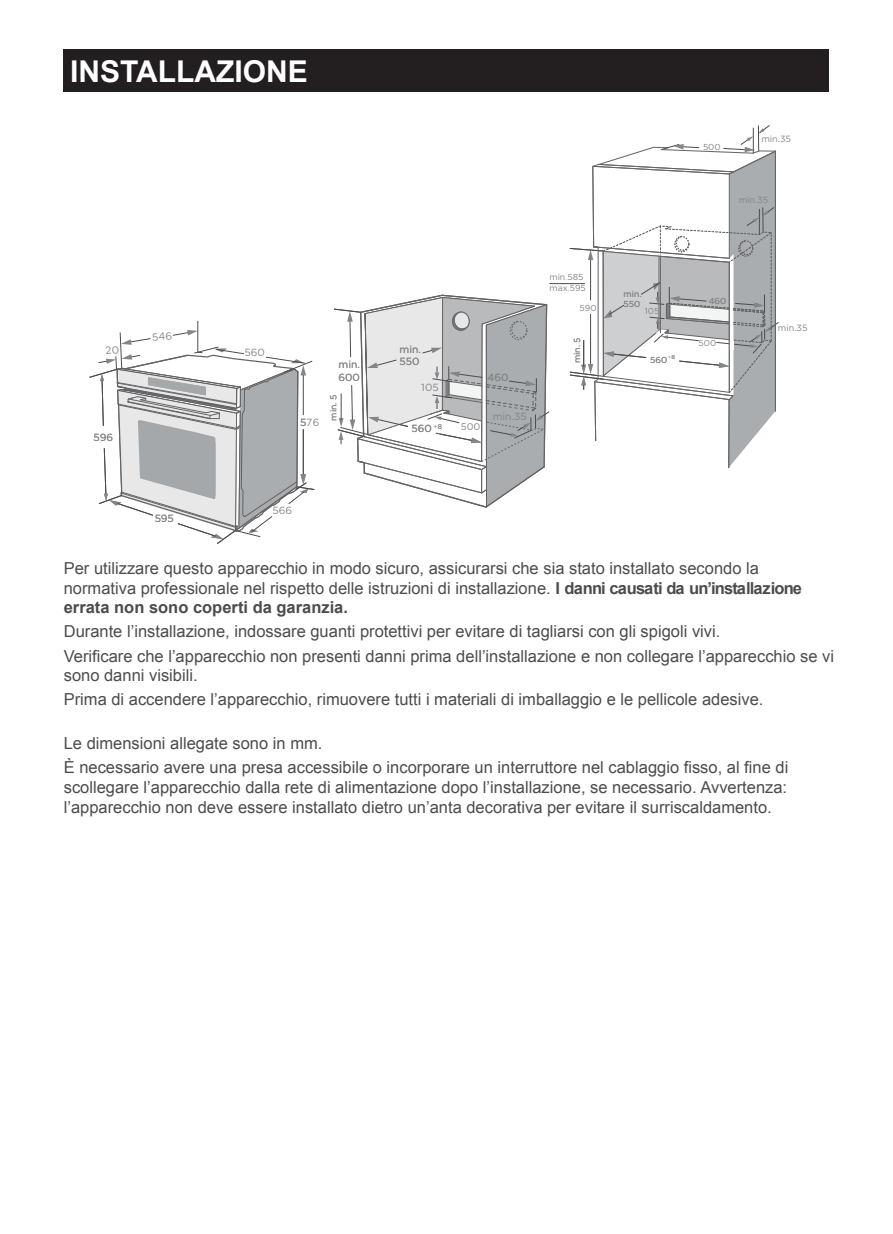
<style>
.page{position:relative;width:893px;height:1234px;background:#fff}
.page>*{position:absolute;margin:0;border:0;box-sizing:border-box;transform-origin:0 0}
.t1{font:700 30px "Arial";color:#fff}
.t2{font:16.5px/19.8px "Arial";color:#4b4c4d}
.t3{font:700 16.5px "Arial";color:#4b4c4d}
.t4{font:10.35px/12.5px "Gotham";color:#848588}
.t5{font:9.6px "Gotham";color:#848588}
.t6{font:9px "Gotham";color:#848588}
.t7{font:8.7px/10.9px "Gotham";color:#848588}
.t8{font:6.9px "Gotham";color:#848588}
.t9{font:5.7px "Gotham";color:#848588}
.s1{font-family:"Adobe Song Std";font-weight:300}
.s2{font-weight:700}
</style>
<div class="page">
<div style="left:64px;top:49px;width:765px;height:42px;background:#231f20"></div>
<hr style="left:198px;top:321px;width:1px;height:31px;background:#4b4c4d">
<svg style="left:334px;top:294px;width:216px;height:214px"></svg>
<hr style="left:549px;top:283px;width:36px;height:1px;background:#4b4c4d">
<svg style="left:569px;top:125px;width:210px;height:342px"></svg>
<svg style="left:90px;top:330px;width:225px;height:214px"></svg>
<h1 class="t1" style="left:70px;top:51px;width:239px">INSTALLAZIONE</h1>
<p class="t4" style="left:93px;top:431px;width:21px">596</p>
<p class="t4" style="left:155px;top:512px;width:21px">595</p>
<p class="t4" style="left:244px;top:346px;width:22px">560</p>
<p class="t4" style="left:300px;top:415px;width:21px">576</p>
<p class="t4" style="left:338px;top:358px;width:23px">min.<br>600</p>
<p class="t7" style="left:328px;top:420px;width:27px;rotate:-90deg">min. 5</p>
<p class="t4" style="left:273px;top:503px;width:21px">566</p>
<p class="t7" style="left:703px;top:141px;width:19px">500</p>
<p class="t6" style="left:761px;top:133px;width:31px">min.35</p>
<p class="t6" style="left:739px;top:194px;width:31px">min.35</p>
<p class="t7" style="left:549px;top:272px;width:38px">min<span class="s1">.</span>585 max<span class="s1">.</span>595</p>
<p class="t7" style="left:579px;top:302px;width:19px">590</p>
<p class="t7" style="left:624px;top:288px;width:19px">min.</p>
<p class="t7" style="left:624px;top:299px;width:18px">550</p>
<p class="t7" style="left:645px;top:305px;width:16px">105</p>
<p class="t7" style="left:709px;top:295px;width:19px">460</p>
<p class="t6" style="left:778px;top:321px;width:31px">min.35</p>
<p class="t4" style="left:400px;top:342px;width:23px">min.<br>550</p>
<p class="t7" style="left:572px;top:363px;width:27px;rotate:-90deg">min. 5</p>
<p class="t7" style="left:650px;top:354px;width:19px">560</p>
<p class="t9" style="left:668px;top:353px;width:9px">+8</p>
<p class="t7" style="left:699px;top:337px;width:19px">500</p>
<p class="t4" style="left:487px;top:370px;width:23px">460</p>
<p class="t4" style="left:421px;top:381px;width:19px">105</p>
<p class="t4" style="left:493px;top:410px;width:36px">min.35</p>
<p class="t8" style="left:438px;top:421px;width:6px">8</p>
<p class="t4" style="left:412px;top:422px;width:28px">560 <sup>+</sup></p>
<p class="t5" style="left:461px;top:420px;width:21px">500</p>
<p class="t2" style="left:64px;top:558px;width:697px">Per utilizzare questo apparecchio in modo sicuro, assicurarsi che sia stato installato secondo la</p>
<p class="t3" style="left:64px;top:596px;width:286px">errata non sono coperti da garanzia.</p>
<p class="t2" style="left:64px;top:621px;width:658px">Durante l’installazione, indossare guanti protettivi per evitare di tagliarsi con gli spigoli vivi.</p>
<p class="t2" style="left:64px;top:665px;width:135px">sono danni visibili.</p>
<p class="t2" style="left:64px;top:578px;width:740px">normativa professionale nel rispetto delle istruzioni di installazione. <span class="s2">I danni causati da un’installazione</span></p>
<p class="t2" style="left:64px;top:645px;width:772px">Verificare che l’apparecchio non presenti danni prima dell’installazione e non collegare l’apparecchio se vi</p>
<p class="t2" style="left:64px;top:689px;width:701px">Prima di accendere l’apparecchio, rimuovere tutti i materiali di imballaggio e le pellicole adesive.</p>
<p class="t2" style="left:64px;top:733px;width:260px">Le dimensioni allegate sono in mm.</p>
<p class="t2" style="left:64px;top:777px;width:725px">scollegare l’apparecchio dalla rete di alimentazione dopo l’installazione, se necessario. Avvertenza: l’apparecchio non deve essere installato dietro un’anta decorativa per evitare il surriscaldamento.</p>
<p class="t2" style="left:64px;top:757px;width:726px">È necessario avere una presa accessibile o incorporare un interruttore nel cablaggio fisso, al fine di</p>
</div>
